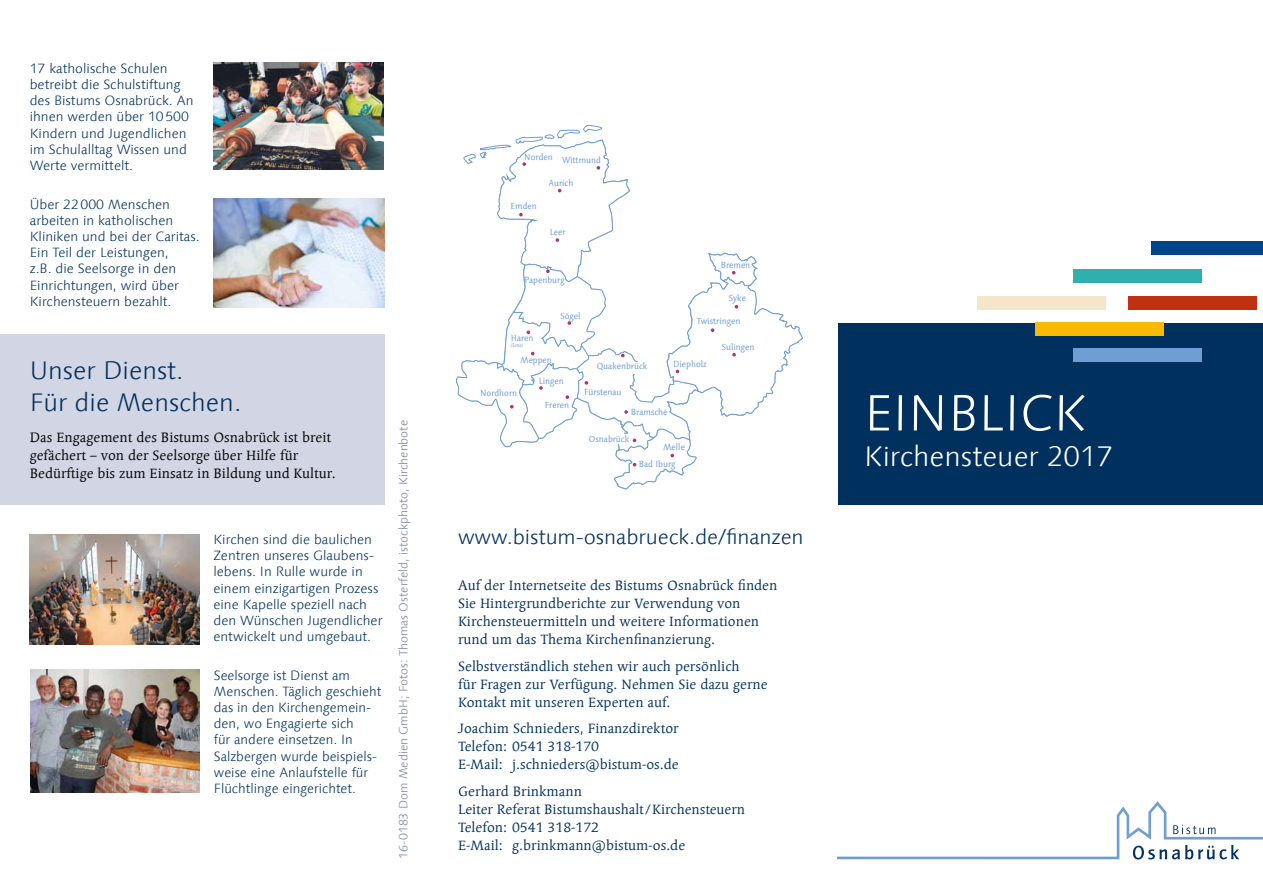
<style>
.page{position:relative;width:1263px;height:893px;background:#fff}
.page>*{position:absolute;margin:0;border:0;box-sizing:border-box;transform-origin:0 0}
.t1{font:300 51px "Linotype Syntax Com";color:#fff}
.t2{font:300 28.5px "Linotype Syntax Com";color:#fff}
.t3{font:300 25.5px/31.5px "Linotype Syntax Com";color:#00305d}
.t4{font:300 21px "Linotype Syntax Com";letter-spacing:-.005em;color:#00305d}
.t5{font:300 13.5px/16.2px "Linotype Syntax Com";color:#00305d}
.t6{font:13.5px/18px "Linotype Syntax Serif Com";color:#00305d}
.t7{font:13.5px/18px "Linotype Syntax Serif Com";color:#000}
.t8{font:300 12px "Linotype Syntax Com";color:#7682a5}
.t9{font:8.7px "Linotype Syntax Lttr Com";color:#6f9ed4}
.t10{font:5.1px "Linotype Syntax Lttr Com";color:#6f9ed4}
</style>
<div class="page">
<div style="left:0;top:334px;width:384px;height:170px;background:#d2d5e3"></div>
<div style="left:838px;top:323px;width:425px;height:181px;background:#00305d"></div>
<img style="left:30px;top:670px;width:170px;height:123px">
<img style="left:30px;top:535px;width:170px;height:109px">
<svg style="left:838px;top:801px;width:425px;height:58px"></svg>
<img style="left:214px;top:63px;width:170px;height:106px">
<img style="left:214px;top:199px;width:170px;height:109px">
<svg style="left:456px;top:125px;width:347px;height:364px"></svg>
<div style="left:596px;top:433px;width:28px;height:11px;background:#fff"></div>
<div style="left:623px;top:362px;width:28px;height:12px;background:#fff"></div>
<div style="left:1073px;top:348px;width:129px;height:14px;background:#6f9ed4"></div>
<div style="left:1151px;top:242px;width:112px;height:13px;background:#048"></div>
<div style="left:1073px;top:269px;width:129px;height:14px;background:#30afaf"></div>
<div style="left:977px;top:296px;width:129px;height:14px;background:#f5e6c9"></div>
<div style="left:1129px;top:296px;width:128px;height:14px;background:#be3112"></div>
<div style="left:1035px;top:322px;width:129px;height:14px;background:#fbba00"></div>
<p class="t5" style="left:30px;top:60px;width:165px">17 katholische Schulen betreibt die Schulstiftung des Bistums Osnabrück. An ihnen werden über 10500<br>Kindern und Jugendlichen im Schulalltag Wissen und<br>Werte vermittelt.</p>
<p class="t5" style="left:30px;top:196px;width:172px">Über 22000 Menschen arbeiten in katholischen<br>Kliniken und bei der Caritas.<br>Ein Teil der Leistungen,<br>z.B. die Seelsorge in den<br>Einrichtungen, wird über<br>Kirchensteuern bezahlt.</p>
<h3 class="t3" style="left:30px;top:355px;width:213px">Unser Dienst.<br>Für die Menschen.</h3>
<p class="t7" style="left:30px;top:428px;width:308px">Das Engagement des Bistums Osnabrück ist breit gefächert – von der Seelsorge über Hilfe für<br>Bedürftige bis zum Einsatz in Bildung und Kultur.</p>
<p class="t5" style="left:213px;top:531px;width:171px">Kirchen sind die baulichen<br>Zentren unseres Glaubens&shy;lebens. In Rulle wurde in einem einzigartigen Prozess eine Kapelle speziell nach den Wünschen Jugendlicher entwickelt und umgebaut.</p>
<p class="t5" style="left:214px;top:667px;width:169px">Seelsorge ist Dienst am<br>Menschen. Täglich geschieht das in den Kirchengemein&shy;den, wo Engagierte sich<br>für andere einsetzen. In<br>Salzbergen wurde beispiels&shy;weise eine Anlaufstelle für<br>Flüchtlinge eingerichtet.</p>
<p class="t8" style="left:396px;top:859px;width:440px;rotate:-90deg">16-0183 Dom Medien GmbH; Fotos: Thomas Osterfeld, istockphoto, Kirchenbote</p>
<p class="t9" style="left:524px;top:152px;width:30px">Norden</p>
<p class="t9" style="left:549px;top:178px;width:26px">Aurich</p>
<p class="t9" style="left:562px;top:155px;width:40px">Wittmund</p>
<p class="t9" style="left:510px;top:201px;width:28px">Emden</p>
<p class="t9" style="left:550px;top:227px;width:17px">Leer</p>
<p class="t9" style="left:525px;top:275px;width:42px">Papenburg</p>
<p class="t9" style="left:511px;top:333px;width:24px">Haren</p>
<p class="t10" style="left:511px;top:342px;width:14px">(Ems)</p>
<p class="t9" style="left:521px;top:354px;width:33px">Meppen</p>
<p class="t9" style="left:560px;top:310px;width:22px">Sögel</p>
<p class="t9" style="left:539px;top:375px;width:27px">Lingen</p>
<p class="t9" style="left:597px;top:361px;width:52px">Quakenbrück</p>
<p class="t9" style="left:480px;top:387px;width:39px">Nordhorn</p>
<p class="t9" style="left:584px;top:387px;width:39px">Fürstenau</p>
<p class="t9" style="left:721px;top:260px;width:31px">Bremen</p>
<p class="t9" style="left:729px;top:292px;width:18px">Syke</p>
<p class="t9" style="left:697px;top:316px;width:45px">Twistringen</p>
<p class="t9" style="left:673px;top:358px;width:35px">Diepholz</p>
<p class="t9" style="left:722px;top:341px;width:34px">Sulingen</p>
<p class="t9" style="left:545px;top:400px;width:26px">Freren</p>
<p class="t9" style="left:631px;top:406px;width:38px">Bramsche</p>
<p class="t9" style="left:589px;top:433px;width:42px">Osnabrück</p>
<p class="t9" style="left:663px;top:442px;width:23px">Melle</p>
<p class="t9" style="left:639px;top:459px;width:38px">Bad Iburg</p>
<h3 class="t4" style="left:458px;top:525px;width:347px">www.bistum-osnabrueck.de/finanzen</h3>
<p class="t6" style="left:458px;top:577px;width:321px">Auf der Internetseite des Bistums Osnabrück finden Sie Hintergrundberichte zur Verwendung von Kirchensteuermitteln und weitere Informationen rund um das Thema Kirchenfinanzierung.</p>
<p class="t6" style="left:458px;top:657px;width:311px">Selbstverständlich stehen wir auch persönlich<br>für Fragen zur Verfügung. Nehmen Sie dazu gerne<br>Kontakt mit unseren Experten auf.</p>
<p class="t6" style="left:458px;top:720px;width:222px">Joachim Schnieders, Finanzdirektor<br>Telefon: 0541 318-170<br>E-Mail: j.schnieders@bistum-os.de</p>
<p class="t6" style="left:458px;top:782px;width:289px">Gerhard Brinkmann<br>Leiter Referat Bistumshaushalt/Kirchensteuern<br>Telefon: 0541 318-172<br>E-Mail: g.brinkmann@bistum-os.de</p>
<h1 class="t1" style="left:864px;top:382px;width:224px">EINBLICK</h1>
<h2 class="t2" style="left:864px;top:439px;width:251px">Kirchensteuer 2017</h2>
</div>
